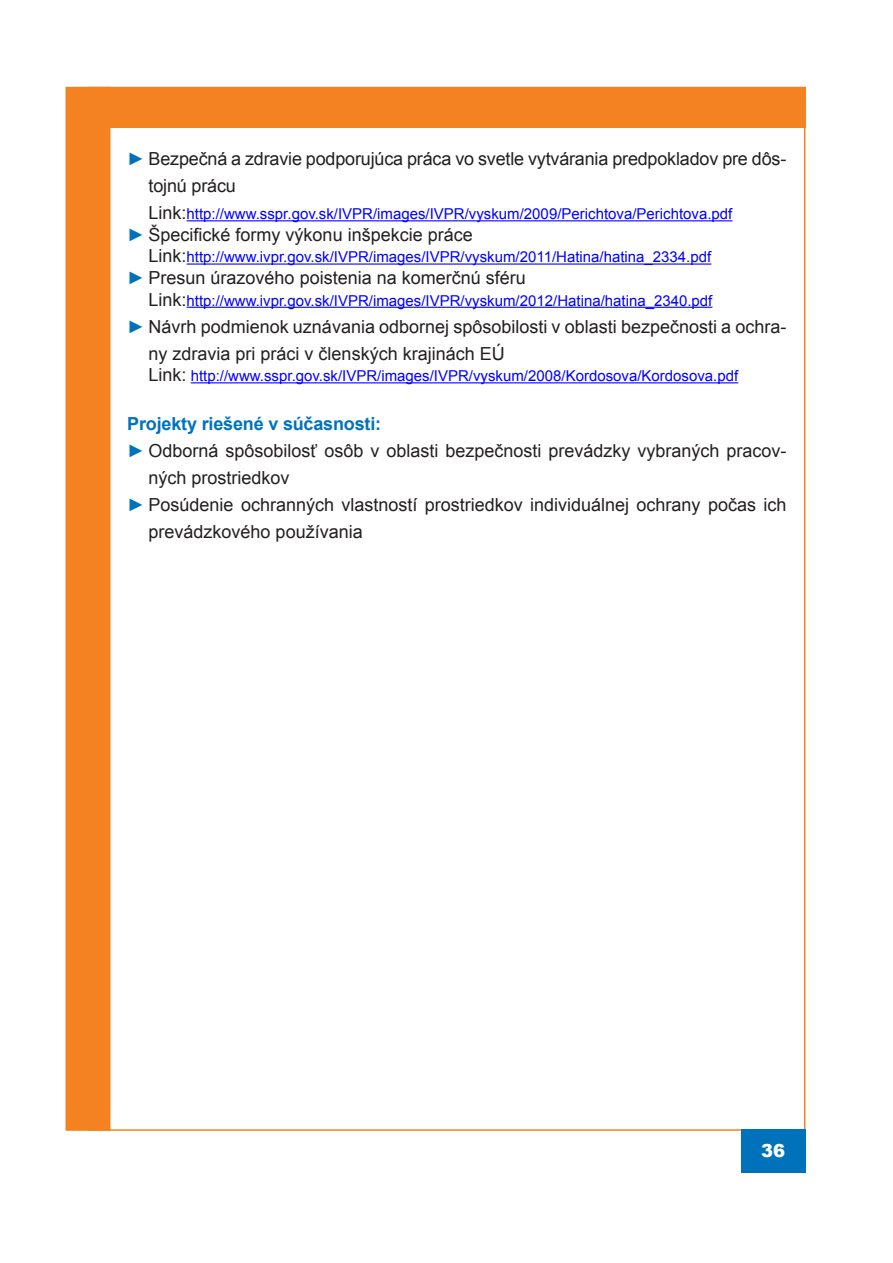
<style>
.page{position:relative;width:893px;height:1263px;background:#fff}
.page>*{position:absolute;margin:0;border:0;box-sizing:border-box;transform-origin:0 0}
.Normálny{font:18px/27px "Arial";color:#231f20}
.odskok{font:700 18px "Arial";letter-spacing:-.01em;color:#0072bc}
.t1{font:900 18px "Arial";color:#fff}
.Vazba{font:15px "Arial";color:#00f}
.s1{font-weight:700;color:#0072bc}
</style>
<div class="page">
<div style="left:65px;top:87px;width:45px;height:1044px;background:#f58220"></div>
<div style="left:741px;top:1129px;width:64px;height:44px;background:#0072bc"></div>
<div style="left:98px;top:87px;width:707px;height:41px;background:#f58220"></div>
<hr style="left:187px;top:220px;width:545px;height:1px;background:#00f">
<hr style="left:187px;top:263px;width:524px;height:2px;background:#00f">
<hr style="left:187px;top:307px;width:525px;height:1px;background:#00f">
<hr style="left:191px;top:382px;width:547px;height:1px;background:#00f">
<p class="Normálny" style="left:149px;top:146px;width:639px;text-indent:-21px"><span class="s1">►</span> Bezpečná a zdravie podporujúca práca vo svetle vytvárania predpokladov pre dôs&shy;tojnú prácu</p>
<p class="Normálny" style="left:149px;top:200px;width:40px">Link:</p>
<p class="Vazba" style="left:187px;top:204px;width:547px">http://www.sspr.gov.sk/IVPR/images/IVPR/vyskum/2009/Perichtova/Perichtova.pdf</p>
<p class="Normálny" style="left:127px;top:221px;width:347px"><span class="s1">►</span> Špecifické formy výkonu inšpekcie práce</p>
<p class="Normálny" style="left:149px;top:243px;width:40px">Link:</p>
<p class="Vazba" style="left:187px;top:247px;width:526px">http://www.ivpr.gov.sk/IVPR/images/IVPR/vyskum/2011/Hatina/hatina_2334.pdf</p>
<p class="Normálny" style="left:127px;top:264px;width:400px"><span class="s1">►</span> Presun úrazového poistenia na komerčnú sféru</p>
<p class="Normálny" style="left:149px;top:286px;width:40px">Link:</p>
<p class="Vazba" style="left:187px;top:291px;width:527px">http://www.ivpr.gov.sk/IVPR/images/IVPR/vyskum/2012/Hatina/hatina_2340.pdf</p>
<p class="Normálny" style="left:149px;top:313px;width:639px;text-indent:-21px"><span class="s1">►</span> Návrh podmienok uznávania odbornej spôsobilosti v oblasti bezpečnosti a ochra&shy;ny zdravia pri práci v členských krajinách EÚ</p>
<p class="Normálny" style="left:149px;top:362px;width:40px">Link:</p>
<p class="Vazba" style="left:191px;top:366px;width:549px">http://www.sspr.gov.sk/IVPR/images/IVPR/vyskum/2008/Kordosova/Kordosova.pdf</p>
<p class="odskok" style="left:127px;top:412px;width:255px">Projekty riešené v súčasnosti:</p>
<p class="Normálny" style="left:149px;top:437px;width:639px;text-indent:-21px"><span class="s1">►</span> Odborná spôsobilosť osôb v oblasti bezpečnosti prevádzky vybraných pracov&shy;ných prostriedkov</p>
<p class="Normálny" style="left:149px;top:491px;width:639px;text-indent:-21px"><span class="s1">►</span> Posúdenie ochranných vlastností prostriedkov individuálnej ochrany počas ich prevádzkového používania</p>
<p class="t1" style="left:761px;top:1137px;width:26px">36</p>
</div>
